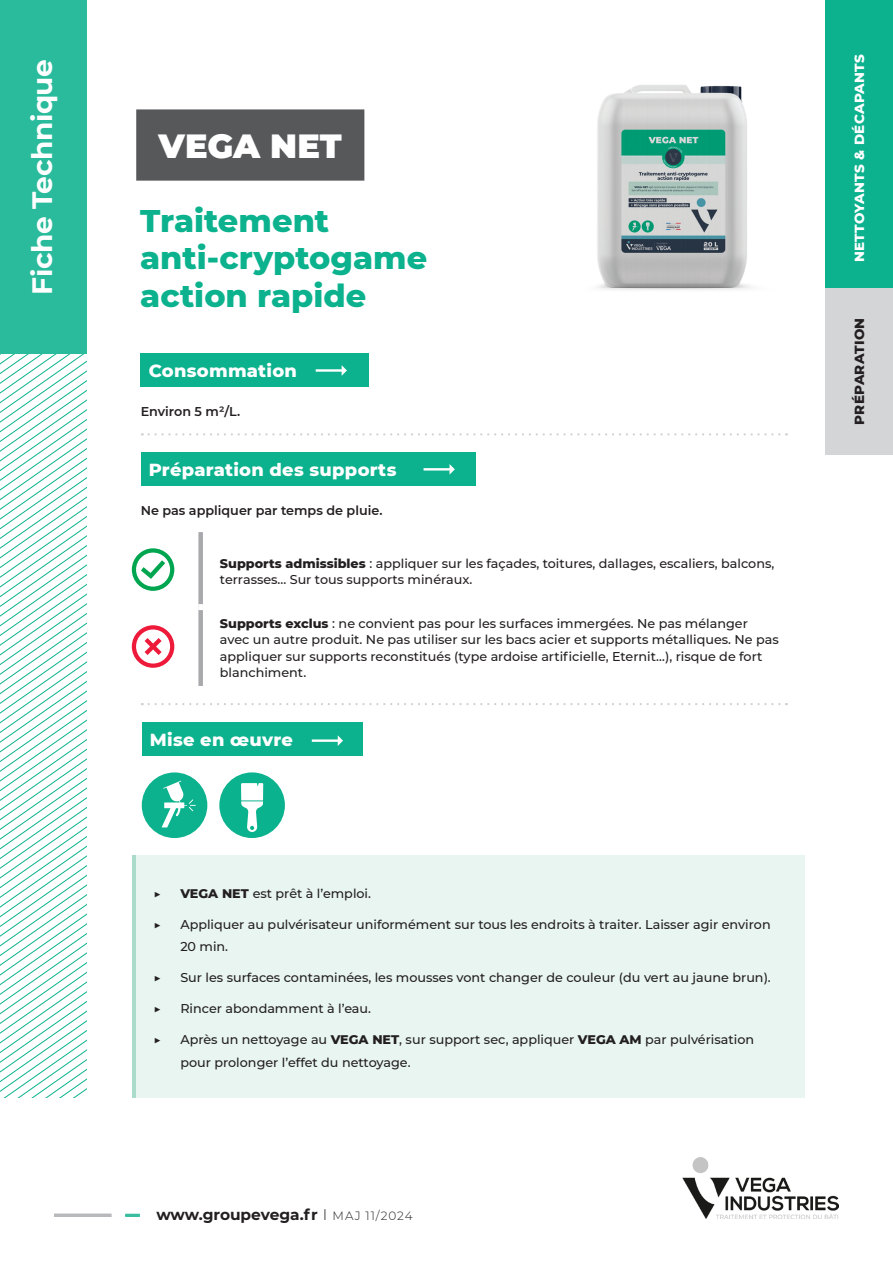
<style>
.page{position:relative;width:893px;height:1263px;background:#fff}
.page>*{position:absolute;margin:0;border:0;box-sizing:border-box;transform-origin:0 0}
.t1{font:900 33.6px "Montserrat";letter-spacing:-.005em;color:#fff}
.t2{font:800 31.95px/37.7px "Montserrat";color:#0bb28d}
.t3{font:700 28.05px "Montserrat";letter-spacing:-.015em;color:#fff}
.t4{font:800 17.85px "Montserrat";letter-spacing:.015em;color:#fff}
.t5{font:700 15.45px "Montserrat";color:#231f20}
.t6{font:800 13.5px "Montserrat";letter-spacing:.02em;color:#fff}
.t7{font:800 13.5px "Montserrat";letter-spacing:.02em;color:#231f20}
.t8{font:500 12.75px/16.5px "Montserrat";color:#231f20}
.t9{font:600 12.75px "Montserrat";color:#231f20}
.t10{font:700 12.75px "Montserrat";color:#231f20}
.s1{font-weight:800}
.s2{font-weight:300}
.s3{font-weight:300;font-size:12px}
</style>
<div class="page">
<hr style="left:54px;top:1214px;width:57px;height:3px;background:#b8b9bc">
<hr style="left:125px;top:1214px;width:15px;height:3px;background:#3abd9e">
<svg style="left:0;top:580px;width:87px;height:517px"></svg>
<div style="left:0;top:0;width:87px;height:354px;background:#29bb9b"></div>
<img style="left:682px;top:1157px;width:157px;height:61px">
<div style="left:825px;top:173px;width:68px;height:281px;background:#d4d5d7"></div>
<div style="left:825px;top:0;width:68px;height:288px;background:#0bb28d"></div>
<div style="left:136px;top:109px;width:228px;height:72px;background:#57585a"></div>
<img style="left:597px;top:85px;width:154px;height:205px">
<svg style="left:149px;top:433px;width:638px;height:2px"></svg>
<hr style="left:132px;top:855px;width:4px;height:242px;background:#aadbcb">
<div style="left:136px;top:855px;width:669px;height:242px;background:#e8f5f0"></div>
<div style="left:141px;top:354px;width:228px;height:33px;background:#0bb28d"></div>
<svg style="left:316px;top:365px;width:31px;height:11px"></svg>
<div style="left:142px;top:722px;width:220px;height:33px;background:#0bb28d"></div>
<svg style="left:312px;top:735px;width:31px;height:11px"></svg>
<svg style="left:149px;top:703px;width:638px;height:2px"></svg>
<div style="left:141px;top:452px;width:334px;height:34px;background:#0bb28d"></div>
<svg style="left:424px;top:464px;width:31px;height:11px"></svg>
<div style="left:142px;top:772px;width:65px;height:66px;background:#0bb28d;border-radius:50%"></div>
<svg style="left:162px;top:781px;width:34px;height:46px"></svg>
<svg style="left:198px;top:532px;width:5px;height:154px"></svg>
<svg style="left:132px;top:548px;width:42px;height:43px"></svg>
<svg style="left:132px;top:625px;width:42px;height:43px"></svg>
<div style="left:219px;top:772px;width:66px;height:66px;background:#0ab28d;border-radius:50%"></div>
<svg style="left:241px;top:783px;width:22px;height:49px"></svg>
<h3 class="t3" style="left:22px;top:295px;width:237px;rotate:-90deg">Fiche Technique</h3>
<h1 class="t1" style="left:159px;top:121px;width:185px">VEGA NET</h1>
<h2 class="t2" style="left:140px;top:200px;width:289px">Traitement anti-cryptogame action rapide</h2>
<h3 class="t4" style="left:149px;top:358px;width:150px">Consommation</h3>
<p class="t9" style="left:141px;top:403px;width:101px">Environ 5 m²/L.</p>
<h3 class="t4" style="left:149px;top:457px;width:249px">Préparation des supports</h3>
<p class="t9" style="left:141px;top:501px;width:243px">Ne pas appliquer par temps de pluie.</p>
<p class="t8" style="left:220px;top:554px;width:556px"><span class="s1">Supports admissibles</span> : appliquer sur les façades, toitures, dallages, escaliers, balcons, terrasses... Sur tous supports minéraux.</p>
<p class="t8" style="left:220px;top:615px;width:560px"><span class="s1">Supports exclus</span> : ne convient pas pour les surfaces immergées. Ne pas mélanger avec un autre produit. Ne pas utiliser sur les bacs acier et supports métalliques. Ne pas appliquer sur supports reconstitués (type ardoise artificielle, Eternit…), risque de fort blanchiment.</p>
<h3 class="t4" style="left:150px;top:726px;width:145px">Mise en œuvre</h3>
<p class="t10" style="left:153px;top:884px;width:9px">▶</p>
<p class="t8" style="left:180px;top:884px;width:192px"><span class="s1">VEGA NET</span> est prêt à l’emploi.</p>
<p class="t10" style="left:153px;top:915px;width:9px">▶</p>
<p class="t8" style="left:180px;top:912px;width:592px;line-height:22.5px">Appliquer au pulvérisateur uniformément sur tous les endroits à traiter. Laisser agir environ<br>20 min.</p>
<p class="t10" style="left:153px;top:969px;width:9px">▶</p>
<p class="t8" style="left:180px;top:969px;width:592px">Sur les surfaces contaminées, les mousses vont changer de couleur (du vert au jaune brun).</p>
<p class="t10" style="left:153px;top:1000px;width:9px">▶</p>
<p class="t8" style="left:180px;top:1000px;width:192px">Rincer abondamment à l’eau.</p>
<p class="t10" style="left:153px;top:1031px;width:9px">▶</p>
<p class="t8" style="left:180px;top:1028px;width:575px;line-height:22.5px">Après un nettoyage au <span class="s1">VEGA NET</span>, sur support sec, appliquer <span class="s1">VEGA AM</span> par pulvérisation pour prolonger l’effet du nettoyage.</p>
<p class="t5" style="left:156px;top:1203px;width:258px">www.groupevega.fr <span class="s2">I</span> <span class="s3">MAJ 11/2024</span></p>
<p class="t6" style="left:849px;top:262px;width:210px;rotate:-90deg">NETTOYANTS &amp; DÉCAPANTS</p>
<p class="t7" style="left:849px;top:425px;width:109px;rotate:-90deg">PRÉPARATION</p>
</div>
